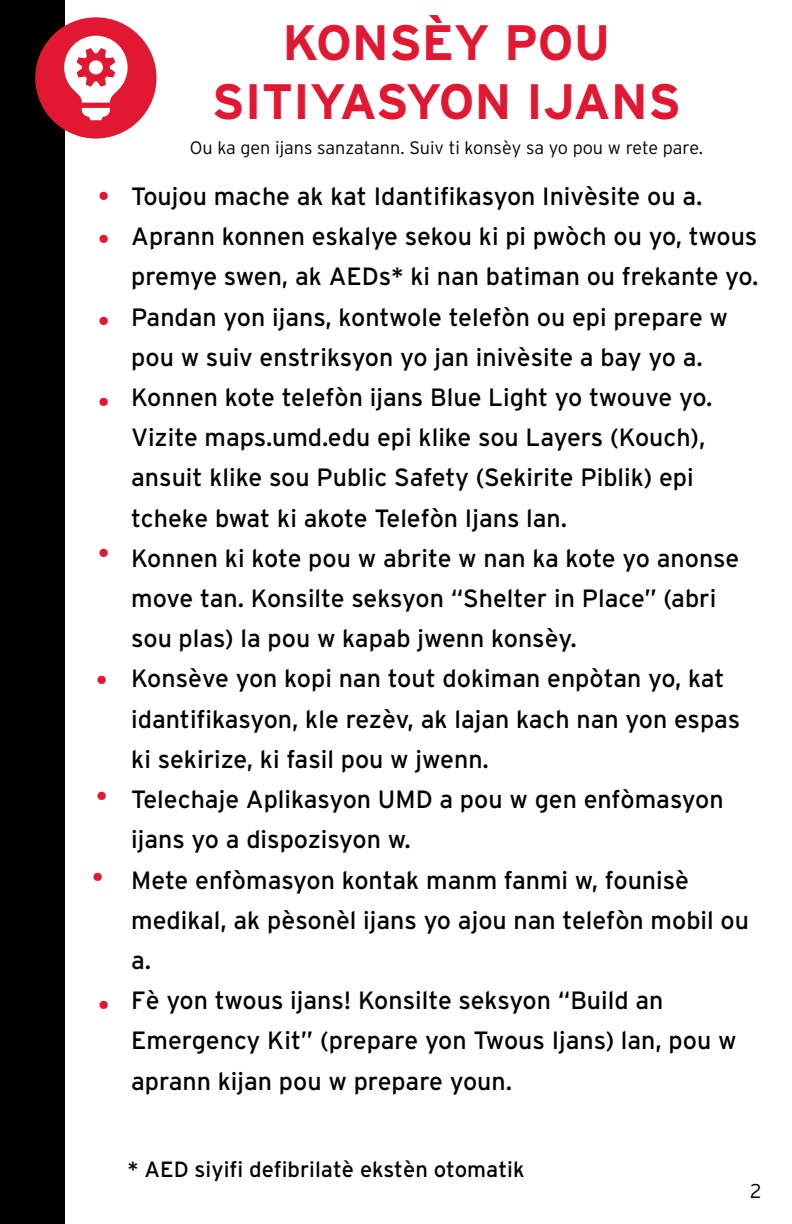
<style>
.page{position:relative;width:792px;height:1224px;background:#fff}
.page>*{position:absolute;margin:0;border:0;box-sizing:border-box;transform-origin:0 0}
.t1{font:700 49.6px/59.6px "Interstate";color:#e21833;text-align:center}
.t2{font:27.6px/42.8px "Interstate";color:#e21833}
.t3{font:25px/40.2px "Interstate";color:#000}
.t4{font:22px "Interstate";color:#000}
.t5{font:300 20px "Interstate";color:#000}
.t6{font:300 18px "Interstate";color:#000}
</style>
<div class="page">
<div style="left:0;top:0;width:65px;height:1224px;background:#000"></div>
<div style="left:35px;top:17px;width:121px;height:122px;background:#e21833;border-radius:50%"></div>
<svg style="left:64px;top:36px;width:64px;height:84px"></svg>
<p class="t2" style="left:98px;top:175px;width:13px">• •</p>
<p class="t2" style="left:98px;top:299px;width:13px">•</p>
<p class="t2" style="left:98px;top:381px;width:13px">•</p>
<p class="t2" style="left:98px;top:531px;width:13px">•</p>
<p class="t2" style="left:96px;top:659px;width:13px">•</p>
<p class="t2" style="left:96px;top:775px;width:13px">•</p>
<p class="t2" style="left:92px;top:856px;width:13px">•</p>
<p class="t2" style="left:98px;top:983px;width:13px">•</p>
<h1 class="t1" style="left:212px;top:12px;width:470px">KONSÈY POU<br>SITIYASYON IJANS</h1>
<p class="t6" style="left:190px;top:137px;width:514px">Ou ka gen ijans sanzatann. Suiv ti konsèy sa yo pou w rete pare.</p>
<p class="t3" style="left:131px;top:176px;width:629px">Toujou mache ak kat Idantifikasyon Inivèsite ou a.<br>Aprann konnen eskalye sekou ki pi pwòch ou yo, twous premye swen, ak AEDs* ki nan batiman ou frekante yo.<br>Pandan yon ijans, kontwole telefòn ou epi prepare w pou w suiv enstriksyon yo jan inivèsite a bay yo a.<br>Konnen kote telefòn ijans Blue Light yo twouve yo.<br>Vizite maps.umd.edu epi klike sou Layers (Kouch), ansuit klike sou Public Safety (Sekirite Piblik) epi tcheke bwat ki akote Telefòn Ijans lan.<br>Konnen ki kote pou w abrite w nan ka kote yo anonse move tan. Konsilte seksyon “Shelter in Place” (abri sou plas) la pou w kapab jwenn konsèy.<br>Konsève yon kopi nan tout dokiman enpòtan yo, kat idantifikasyon, kle rezèv, ak lajan kach nan yon espas ki sekirize, ki fasil pou w jwenn.<br>Telechaje Aplikasyon UMD a pou w gen enfòmasyon ijans yo a dispozisyon w.<br>Mete enfòmasyon kontak manm fanmi w, founisè medikal, ak pèsonèl ijans yo ajou nan telefòn mobil ou a.<br>Fè yon twous ijans! Konsilte seksyon “Build an Emergency Kit” (prepare yon Twous Ijans) lan, pou w aprann kijan pou w prepare youn.</p>
<p class="t4" style="left:128px;top:1157px;width:398px">* AED siyifi defibrilatè ekstèn otomatik</p>
<p class="t5" style="left:750px;top:1180px;width:13px">2</p>
</div>
